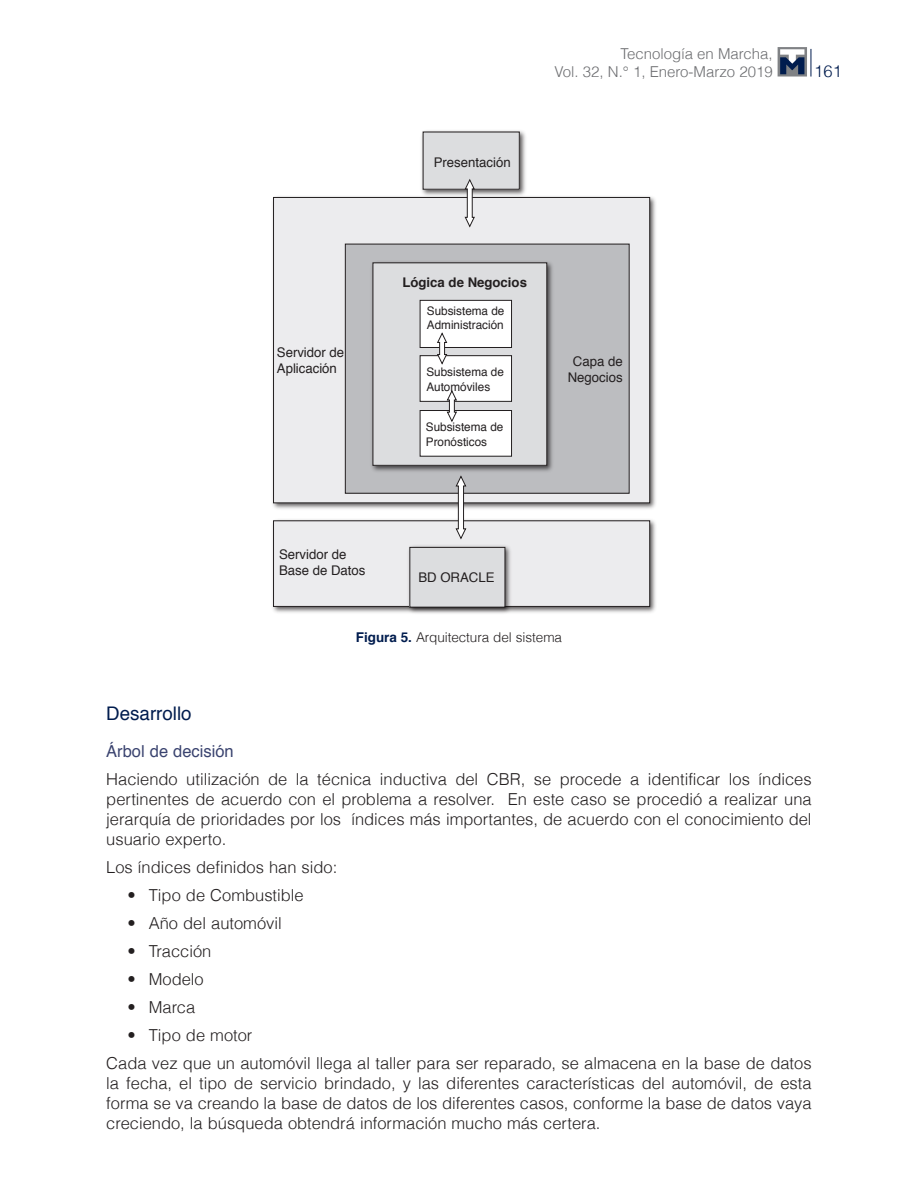
<style>
.page{position:relative;width:918px;height:1188px;background:#fff}
.page>*{position:absolute;margin:0;border:0;box-sizing:border-box;transform-origin:0 0}
._7subtitulo{font:18.75px "Helvetica";color:#001c4e}
._6texto{font:300 16.5px/19.8px "Helvetica";color:#231f20;text-align:justify}
._10Escalonado{font:300 16.5px "Helvetica";color:#231f20}
._8subtitulo2{font:16.5px "Helvetica";color:#3a436f}
.t1{font:300 16.5px "Helvetica";color:#001c4e}
.t2{font:300 15px/18px "Helvetica";color:#6c6d70;text-align:right}
._9tituloscuadros{font:300 13.5px "Helvetica";letter-spacing:-.005em;color:#231f20}
.t3{font:13.35px/16px "Helvetica";color:#231f20}
.t4{font:700 13.35px "Helvetica";color:#231f20}
.t5{font:11.85px/14.2px "Helvetica";color:#231f20}
.s1{font-weight:700;color:#001c4e}
</style>
<div class="page">
<svg style="left:811px;top:49px;width:1px;height:28px"></svg>
<svg style="left:778px;top:47px;width:29px;height:30px"></svg>
<svg style="left:780px;top:49px;width:24px;height:25px"></svg>
<img style="left:272px;top:196px;width:384px;height:313px">
<div style="left:274px;top:197px;width:376px;height:306px;background:#ececee"></div>
<div style="left:273px;top:197px;width:377px;height:306px;border:1px solid #231f20"></div>
<img style="left:272px;top:519px;width:384px;height:94px">
<div style="left:274px;top:521px;width:376px;height:85px;background:#ececee"></div>
<div style="left:273px;top:521px;width:377px;height:86px;border:1px solid #231f20"></div>
<div style="left:345px;top:244px;width:284px;height:249px;background:#bcbdc0"></div>
<img style="left:372px;top:262px;width:181px;height:210px">
<div style="left:373px;top:263px;width:174px;height:202px;background:#dcdddf"></div>
<div style="left:373px;top:263px;width:174px;height:203px;border:1px solid #231f20"></div>
<img style="left:419px;top:130px;width:109px;height:68px">
<div style="left:423px;top:132px;width:96px;height:57px;background:#dcdddf"></div>
<div style="left:420px;top:300px;width:92px;height:47px;background:#fff"></div>
<div style="left:420px;top:300px;width:92px;height:48px;border:1px solid #231f20"></div>
<div style="left:420px;top:356px;width:92px;height:45px;background:#fff"></div>
<div style="left:420px;top:355px;width:92px;height:47px;border:1px solid #231f20"></div>
<div style="left:420px;top:411px;width:92px;height:45px;background:#fff"></div>
<div style="left:420px;top:410px;width:92px;height:46px;border:1px solid #231f20"></div>
<img style="left:405px;top:545px;width:109px;height:69px">
<div style="left:410px;top:547px;width:95px;height:60px;background:#dcdddf"></div>
<div style="left:410px;top:547px;width:95px;height:60px;border:1px solid #231f20"></div>
<svg style="left:465px;top:180px;width:9px;height:47px"></svg>
<svg style="left:437px;top:333px;width:10px;height:31px"></svg>
<svg style="left:447px;top:391px;width:10px;height:31px"></svg>
<svg style="left:456px;top:476px;width:10px;height:63px"></svg>
<p class="t3" style="left:434px;top:155px;width:78px">Presentación</p>
<p class="t2" style="left:554px;top:44px;width:220px">Tecnología en Marcha,<br>Vol. 32, N.° 1, Enero-Marzo 2019</p>
<p class="t3" style="left:277px;top:344px;width:69px">Servidor de<br>Aplicación</p>
<p class="t4" style="left:402px;top:272px;width:126px">Lógica de Negocios</p>
<p class="t5" style="left:427px;top:304px;width:79px">Subsistema de<br>Administración</p>
<p class="t5" style="left:426px;top:366px;width:79px">Subsistema de<br>Automóviles</p>
<p class="t5" style="left:426px;top:420px;width:79px">Subsistema de<br>Pronósticos</p>
<p class="t3" style="left:279px;top:547px;width:88px">Servidor de<br>Base de Datos</p>
<p class="t3" style="left:418px;top:570px;width:78px">BD ORACLE</p>
<p class="t3" style="left:568px;top:353px;width:56px;text-align:center">Capa de<br>Negocios</p>
<p class="_9tituloscuadros" style="left:356px;top:627px;width:208px"><span class="s1">Figura 5.</span> Arquitectura del sistema</p>
<p class="t1" style="left:814px;top:57px;width:29px">161</p>
<p class="_7subtitulo" style="left:106px;top:699px;width:87px">Desarrollo</p>
<p class="_8subtitulo2" style="left:106px;top:738px;width:129px">Árbol de decisión</p>
<p class="_6texto" style="left:106px;top:769px;width:707px">Haciendo utilización de la técnica inductiva del CBR, se procede a identificar los índices pertinentes de acuerdo con el problema a resolver. En este caso se procedió a realizar una jerarquía de prioridades por los índices más importantes, de acuerdo con el conocimiento del usuario experto.</p>
<p class="_6texto" style="left:106px;top:856px;width:233px">Los índices definidos han sido:</p>
<p class="_10Escalonado" style="left:128px;top:882px;width:178px">• Tipo de Combustible</p>
<p class="_10Escalonado" style="left:128px;top:910px;width:156px">• Año del automóvil</p>
<p class="_10Escalonado" style="left:128px;top:938px;width:85px">• Tracción</p>
<p class="_10Escalonado" style="left:128px;top:966px;width:78px">• Modelo</p>
<p class="_10Escalonado" style="left:128px;top:994px;width:69px">• Marca</p>
<p class="_10Escalonado" style="left:128px;top:1022px;width:126px">• Tipo de motor</p>
<p class="_6texto" style="left:106px;top:1053px;width:707px">Cada vez que un automóvil llega al taller para ser reparado, se almacena en la base de datos la fecha, el tipo de servicio brindado, y las diferentes características del automóvil, de esta forma se va creando la base de datos de los diferentes casos, conforme la base de datos vaya creciendo, la búsqueda obtendrá información mucho más certera.</p>
</div>
